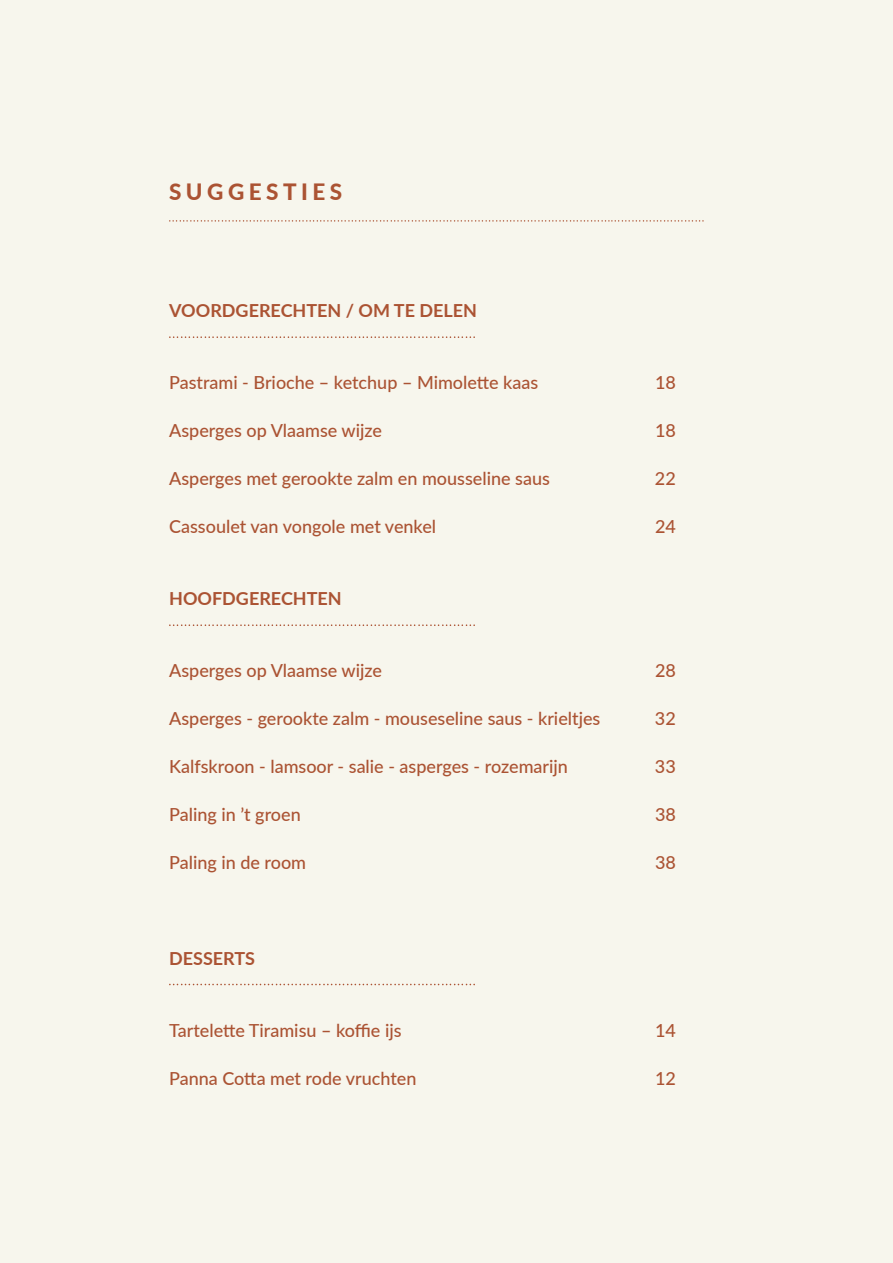
<style>
.page{position:relative;width:893px;height:1263px;background:#f7f6ed}
.page>*{position:absolute;margin:0;border:0;box-sizing:border-box;transform-origin:0 0}
.t1{font:800 22.5px "Lato";letter-spacing:.2em;color:#ab5333}
.t2{font:500 18px "Lato";color:#ab5333}
.t3{font:700 18px "Lato";color:#ab5333}
</style>
<div class="page">
<svg style="left:169px;top:220px;width:535px;height:2px"></svg>
<svg style="left:169px;top:336px;width:306px;height:2px"></svg>
<svg style="left:169px;top:624px;width:306px;height:2px"></svg>
<svg style="left:169px;top:984px;width:306px;height:1px"></svg>
<p class="t1" style="left:169px;top:175px;width:175px">SUGGESTIES</p>
<p class="t3" style="left:169px;top:297px;width:309px">VOORDGERECHTEN / OM TE DELEN</p>
<p class="t2" style="left:169px;top:370px;width:371px">Pastrami - Brioche – ketchup – Mimolette kaas</p>
<p class="t2" style="left:655px;top:370px;width:22px">18</p>
<p class="t2" style="left:169px;top:418px;width:214px">Asperges op Vlaamse wijze</p>
<p class="t2" style="left:655px;top:418px;width:22px">18</p>
<p class="t2" style="left:169px;top:466px;width:382px">Asperges met gerookte zalm en mousseline saus</p>
<p class="t2" style="left:655px;top:466px;width:22px">22</p>
<p class="t2" style="left:169px;top:514px;width:269px">Cassoulet van vongole met venkel</p>
<p class="t2" style="left:655px;top:514px;width:22px">24</p>
<p class="t3" style="left:169px;top:585px;width:174px">HOOFDGERECHTEN</p>
<p class="t2" style="left:169px;top:658px;width:214px">Asperges op Vlaamse wijze</p>
<p class="t2" style="left:655px;top:658px;width:22px">28</p>
<p class="t2" style="left:169px;top:706px;width:433px">Asperges - gerookte zalm - mouseseline saus - krieltjes</p>
<p class="t2" style="left:655px;top:706px;width:22px">32</p>
<p class="t2" style="left:169px;top:754px;width:400px">Kalfskroon - lamsoor - salie - asperges - rozemarijn</p>
<p class="t2" style="left:655px;top:754px;width:22px">33</p>
<p class="t2" style="left:169px;top:802px;width:133px">Paling in ’t groen</p>
<p class="t2" style="left:655px;top:802px;width:22px">38</p>
<p class="t2" style="left:169px;top:850px;width:139px">Paling in de room</p>
<p class="t2" style="left:655px;top:850px;width:22px">38</p>
<p class="t3" style="left:169px;top:945px;width:87px">DESSERTS</p>
<p class="t2" style="left:169px;top:1018px;width:234px">Tartelette Tiramisu – koffie ijs</p>
<p class="t2" style="left:655px;top:1018px;width:22px">14</p>
<p class="t2" style="left:169px;top:1066px;width:249px">Panna Cotta met rode vruchten</p>
<p class="t2" style="left:655px;top:1066px;width:22px">12</p>
</div>
